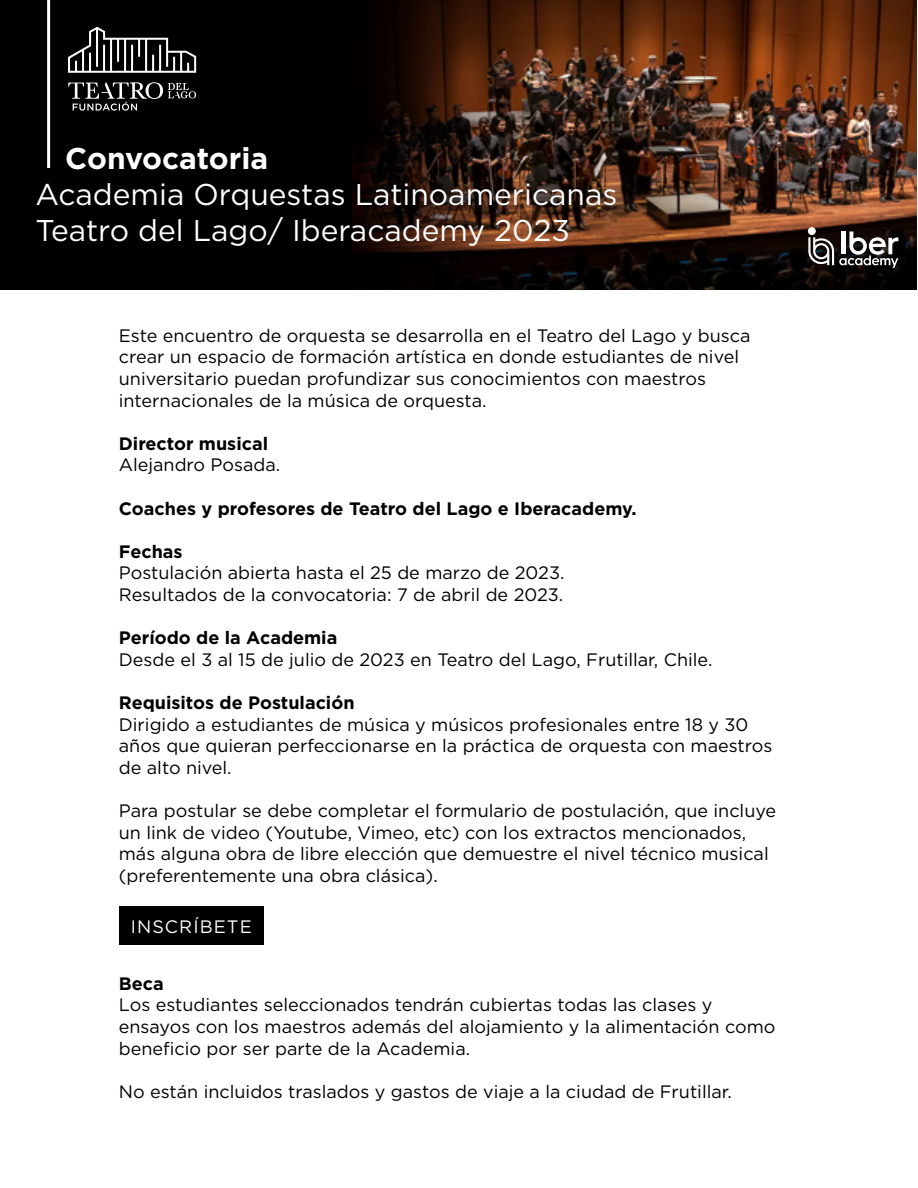
<style>
.page{position:relative;width:918px;height:1188px;background:#fff}
.page>*{position:absolute;margin:0;border:0;box-sizing:border-box;transform-origin:0 0}
.t1{font:30px/36px "Gotham";color:#fff}
.t2{font:700 30px "Gotham";color:#fff}
.t3{font:18px/21.6px "Gotham";color:#000}
.t4{font:700 18px "Gotham";color:#000}
.t5{font:18px "Gotham";letter-spacing:.06em;color:#fff}
</style>
<div class="page">
<div style="left:0;top:0;width:916px;height:289px;background:#000"></div>
<img style="left:538px;top:0;width:378px;height:289px">
<svg style="left:352px;top:0;width:186px;height:289px"></svg>
<svg style="left:68px;top:82px;width:128px;height:29px"></svg>
<svg style="left:68px;top:27px;width:128px;height:46px"></svg>
<hr style="left:47px;top:0;width:3px;height:168px;background:#fff">
<div style="left:808px;top:227px;width:8px;height:8px;background:#fff;border-radius:50%"></div>
<svg style="left:808px;top:231px;width:90px;height:37px"></svg>
<div style="left:119px;top:907px;width:144px;height:38px;background:#000"></div>
<h1 class="t2" style="left:65px;top:138px;width:204px">Convocatoria</h1>
<h1 class="t1" style="left:36px;top:175px;width:583px">Academia Orquestas Latinoamericanas<br>Teatro del Lago/ Iberacademy 2023</h1>
<p class="t3" style="left:119px;top:324px;width:633px">Este encuentro de orquesta se desarrolla en el Teatro del Lago y busca crear un espacio de formación artística en donde estudiantes de nivel universitario puedan profundizar sus conocimientos con maestros internacionales de la música de orquesta.</p>
<p class="t4" style="left:119px;top:431px;width:151px">Director musical</p>
<p class="t3" style="left:119px;top:454px;width:163px">Alejandro Posada.</p>
<p class="t4" style="left:119px;top:496px;width:519px">Coaches y profesores de Teatro del Lago e Iberacademy.</p>
<p class="t4" style="left:119px;top:539px;width:65px">Fechas</p>
<p class="t3" style="left:119px;top:562px;width:447px">Postulación abierta hasta el 25 de marzo de 2023.<br>Resultados de la convocatoria: 7 de abril de 2023.</p>
<p class="t4" style="left:119px;top:626px;width:220px">Período de la Academia</p>
<p class="t3" style="left:119px;top:648px;width:595px">Desde el 3 al 15 de julio de 2023 en Teatro del Lago, Frutillar, Chile.</p>
<p class="t4" style="left:119px;top:691px;width:237px">Requisitos de Postulación</p>
<p class="t3" style="left:119px;top:713px;width:655px">Dirigido a estudiantes de música y músicos profesionales entre 18 y 30 años que quieran perfeccionarse en la práctica de orquesta con maestros de alto nivel.</p>
<p class="t3" style="left:119px;top:799px;width:659px">Para postular se debe completar el formulario de postulación, que incluye un link de video (Youtube, Vimeo, etc) con los extractos mencionados, más alguna obra de libre elección que demuestre el nivel técnico musical (preferentemente una obra clásica).</p>
<p class="t5" style="left:131px;top:915px;width:123px">INSCRÍBETE</p>
<p class="t4" style="left:119px;top:971px;width:46px">Beca</p>
<p class="t3" style="left:119px;top:994px;width:658px">Los estudiantes seleccionados tendrán cubiertas todas las clases y ensayos con los maestros además del alojamiento y la alimentación como beneficio por ser parte de la Academia.</p>
<p class="t3" style="left:119px;top:1080px;width:615px">No están incluidos traslados y gastos de viaje a la ciudad de Frutillar.</p>
</div>
